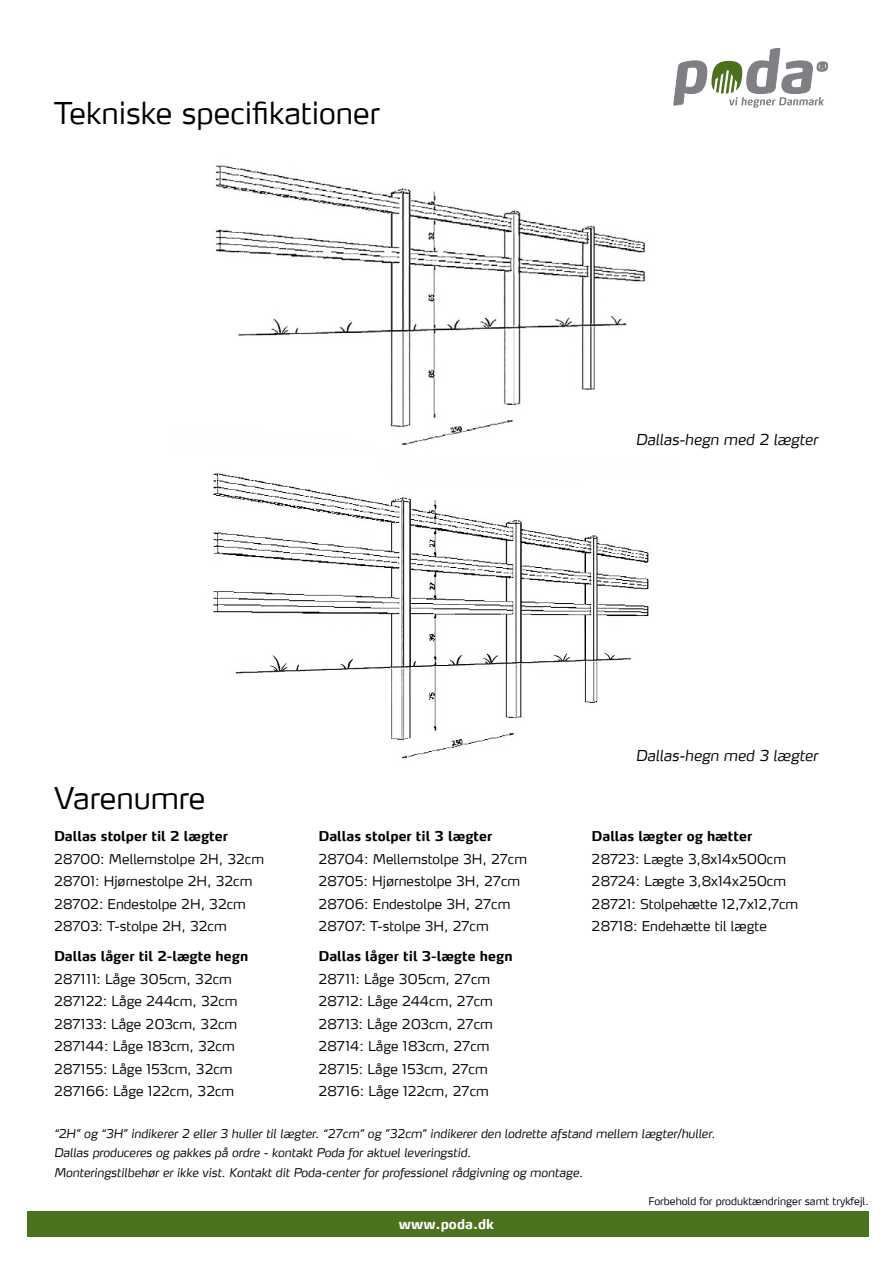
<style>
.page{position:relative;width:893px;height:1263px;background:#fff}
.page>*{position:absolute;margin:0;border:0;box-sizing:border-box;transform-origin:0 0}
.t1{font:300 30px "Max LF";color:#000}
.t2{font:italic 300 15px "Max LF";color:#000}
.t3{font:300 13.5px/22.5px "Max LF";color:#000}
.t4{font:700 13.5px "Max LF";color:#000}
.t5{font:700 13.5px "Max";letter-spacing:.005em;color:#fff}
.t6{font:italic 300 12px/19.5px "Max LF";color:#000}
.t7{font:300 10.5px "Max";color:#000}
</style>
<div class="page">
<svg style="left:673px;top:48px;width:155px;height:60px"></svg>
<div style="left:27px;top:1211px;width:842px;height:26px;background:#4c721d"></div>
<img style="left:213px;top:473px;width:436px;height:286px">
<img style="left:215px;top:165px;width:431px;height:281px">
<h1 class="t1" style="left:54px;top:94px;width:328px">Tekniske specifikationer</h1>
<p class="t2" style="left:636px;top:430px;width:184px">Dallas-hegn med 2 lægter</p>
<h1 class="t1" style="left:54px;top:779px;width:153px">Varenumre</h1>
<p class="t4" style="left:54px;top:828px;width:175px">Dallas stolper til 2 lægter</p>
<p class="t3" style="left:54px;top:847px;width:211px">28700: Mellemstolpe 2H, 32cm<br>28701: Hjørnestolpe 2H, 32cm<br>28702: Endestolpe 2H, 32cm<br>28703: T-stolpe 2H, 32cm</p>
<p class="t4" style="left:54px;top:948px;width:196px">Dallas låger til 2-lægte hegn</p>
<p class="t3" style="left:54px;top:967px;width:185px">287111: Låge 305cm, 32cm<br>287122: Låge 244cm, 32cm<br>287133: Låge 203cm, 32cm<br>287144: Låge 183cm, 32cm<br>287155: Låge 153cm, 32cm<br>287166: Låge 122cm, 32cm</p>
<p class="t4" style="left:318px;top:828px;width:175px">Dallas stolper til 3 lægter</p>
<p class="t3" style="left:318px;top:847px;width:210px">28704: Mellemstolpe 3H, 27cm<br>28705: Hjørnestolpe 3H, 27cm<br>28706: Endestolpe 3H, 27cm<br>28707: T-stolpe 3H, 27cm</p>
<p class="t4" style="left:318px;top:948px;width:196px">Dallas låger til 3-lægte hegn</p>
<p class="t3" style="left:318px;top:967px;width:176px">28711: Låge 305cm, 27cm<br>28712: Låge 244cm, 27cm<br>28713: Låge 203cm, 27cm<br>28714: Låge 183cm, 27cm<br>28715: Låge 153cm, 27cm<br>28716: Låge 122cm, 27cm</p>
<p class="t2" style="left:636px;top:747px;width:184px">Dallas-hegn med 3 lægter</p>
<p class="t4" style="left:592px;top:828px;width:162px">Dallas lægter og hætter</p>
<p class="t3" style="left:592px;top:847px;width:208px">28723: Lægte 3,8x14x500cm<br>28724: Lægte 3,8x14x250cm<br>28721: Stolpehætte 12,7x12,7cm<br>28718: Endehætte til lægte</p>
<p class="t6" style="left:54px;top:1123px;width:663px">“2H” og “3H” indikerer 2 eller 3 huller til lægter. “27cm” og ”32cm” indikerer den lodrette afstand mellem lægter/huller.<br>Dallas produceres og pakkes på ordre - kontakt Poda for aktuel leveringstid.<br>Monteringstilbehør er ikke vist. Kontakt dit Poda-center for professionel rådgivning og montage.</p>
<p class="t5" style="left:399px;top:1215px;width:97px">www.poda.dk</p>
<p class="t7" style="left:648px;top:1194px;width:222px">Forbehold for produktændringer samt trykfejl.</p>
</div>
